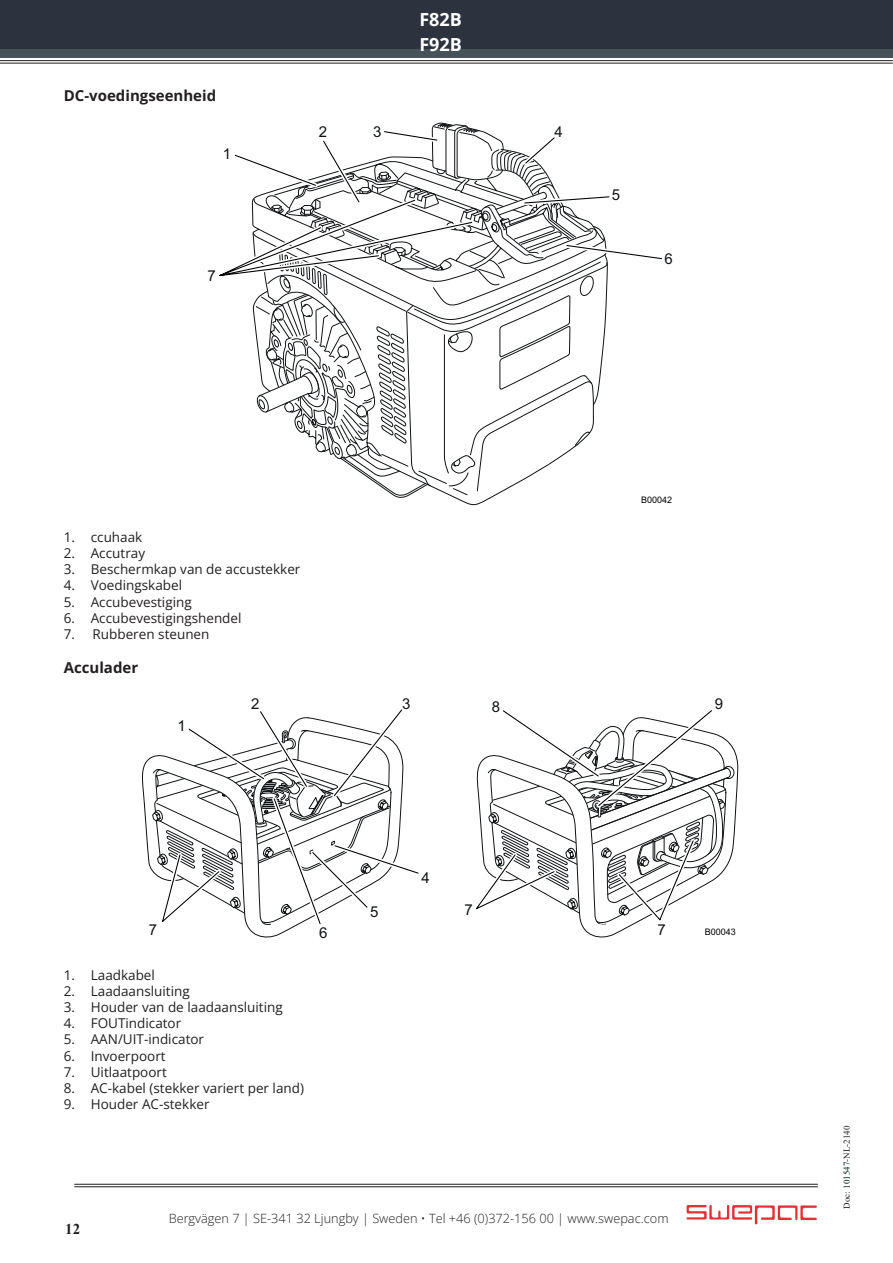
<style>
.page{position:relative;width:893px;height:1263px;background:#fff}
.page>*{position:absolute;margin:0;border:0;box-sizing:border-box;transform-origin:0 0}
.t1{font:700 18px/25.8px "Open Sans";color:#fff}
.Underrubrik_1{font:700 15px "Open Sans";color:#231f20}
.t2{font:15px "Arial";color:#101315}
.t3{font:700 15px "Times New Roman";color:#231f20}
.Underrubrik_1-2{font:13.5px "Open Sans";color:#231f20}
.t4{font:300 12.75px "Open Sans";color:#231f20}
.t5{font:9px "Times New Roman";color:#231f20}
.t6{font:9px "Arial";color:#000001}
.s1{color:#001f20}
</style>
<div class="page">
<div style="left:0;top:0;width:893px;height:53px;background:#2c333e"></div>
<div style="left:0;top:49px;width:893px;height:8px;background:#465158"></div>
<hr style="left:0;top:60px;width:893px;height:1px;background:#231f20">
<hr style="left:0;top:63px;width:893px;height:1px;background:#231f20">
<svg style="left:687px;top:1205px;width:130px;height:19px"></svg>
<hr style="left:74px;top:1184px;width:744px;height:1px;background:#231f20">
<hr style="left:74px;top:1186px;width:744px;height:1px;background:#231f20">
<svg style="left:219px;top:123px;width:444px;height:377px"></svg>
<svg style="left:142px;top:709px;width:593px;height:229px"></svg>
<p class="Underrubrik_1" style="left:64px;top:85px;width:154px">DC-voedingseenheid</p>
<p class="t2" style="left:223px;top:143px;width:10px">1</p>
<p class="t2" style="left:207px;top:265px;width:10px">7</p>
<h1 class="t1" style="left:419px;top:6px;width:44px">F82B<br>F92B</h1>
<p class="t2" style="left:319px;top:121px;width:10px">2</p>
<p class="t2" style="left:373px;top:121px;width:10px">3</p>
<p class="t2" style="left:555px;top:121px;width:10px">4</p>
<p class="t2" style="left:612px;top:184px;width:10px">5</p>
<p class="t2" style="left:664px;top:248px;width:10px">6</p>
<p class="Underrubrik_1-2" style="left:64px;top:528px;width:80px">1. ccuhaak</p>
<p class="Underrubrik_1-2" style="left:64px;top:544px;width:83px">2. Accutray</p>
<p class="Underrubrik_1-2" style="left:64px;top:560px;width:238px">3. Beschermkap van de accustekker</p>
<p class="Underrubrik_1-2" style="left:64px;top:576px;width:120px">4. Voedingskabel</p>
<p class="Underrubrik_1-2" style="left:64px;top:592px;width:129px">5. Accubevestiging</p>
<p class="Underrubrik_1-2" style="left:64px;top:609px;width:179px">6. Accubevestigingshendel</p>
<p class="Underrubrik_1-2" style="left:64px;top:625px;width:147px">7. Rubberen steunen</p>
<p class="Underrubrik_1" style="left:64px;top:657px;width:76px">Acculader</p>
<p class="t2" style="left:178px;top:715px;width:10px">1</p>
<p class="t2" style="left:251px;top:693px;width:10px">2</p>
<p class="t6" style="left:641px;top:493px;width:33px">B00042</p>
<p class="t2" style="left:402px;top:693px;width:10px">3</p>
<p class="t2" style="left:492px;top:696px;width:10px">8</p>
<p class="t2" style="left:715px;top:693px;width:10px">9</p>
<p class="t2" style="left:370px;top:901px;width:10px">5</p>
<p class="t2" style="left:421px;top:867px;width:10px">4</p>
<p class="t2" style="left:464px;top:900px;width:10px">7</p>
<p class="t2" style="left:149px;top:920px;width:10px">7</p>
<p class="t2" style="left:658px;top:919px;width:10px">7</p>
<p class="t2" style="left:319px;top:922px;width:10px">6</p>
<p class="Underrubrik_1-2" style="left:64px;top:965px;width:93px">1. Laadkabel</p>
<p class="Underrubrik_1-2" style="left:64px;top:982px;width:127px">2. Laadaansluiting</p>
<p class="Underrubrik_1-2" style="left:64px;top:998px;width:220px">3. Houder van de laadaansluiting</p>
<p class="Underrubrik_1-2" style="left:64px;top:1014px;width:119px">4. FOUTindicator</p>
<p class="Underrubrik_1-2" style="left:64px;top:1030px;width:142px">5. AAN/UIT-indicator</p>
<p class="Underrubrik_1-2" style="left:64px;top:1046px;width:103px">6. Invoerpoort</p>
<p class="Underrubrik_1-2" style="left:64px;top:1063px;width:105px">7. Uitlaatpoort</p>
<p class="Underrubrik_1-2" style="left:64px;top:1079px;width:242px">8. AC-kabel (stekker variert per land)</p>
<p class="Underrubrik_1-2" style="left:64px;top:1095px;width:147px">9. Houder AC-stekker</p>
<p class="t6" style="left:705px;top:925px;width:33px">B00043</p>
<p class="t3" style="left:65px;top:1218px;width:16px">12</p>
<p class="t4" style="left:169px;top:1210px;width:501px">Bergvägen 7 | SE-341 32 Ljungby | Sweden • Tel +46 (0)372-156 00 | www.swepac.com</p>
<p class="t5" style="left:840px;top:1208px;width:84px;rotate:-90deg">Doc: <span class="s1">101547</span>-NL-2140</p>
</div>
